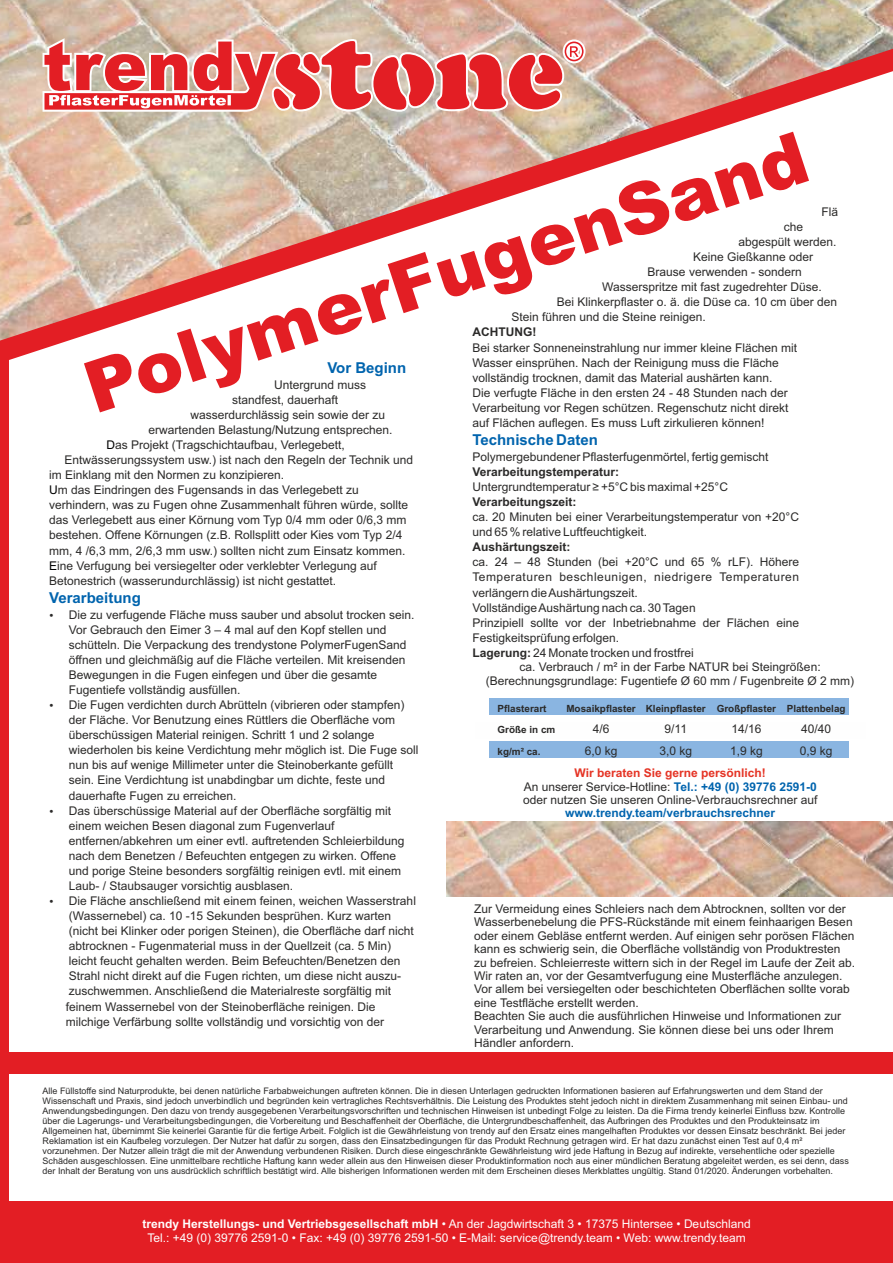
<style>
.page{position:relative;width:893px;height:1263px;background:#fff}
.page>*{position:absolute;margin:0;border:0;box-sizing:border-box;transform-origin:0 0}
.t1{font:900 72px "Arial";color:#e31e24}
.t2{font:700 15px "Arial";color:#0064ae}
.t3{font:12px/15px "Arial";color:#2b2a29}
.t4{font:12px/13.4px "Arial";color:#fefefe;text-align:center}
.t5{font:700 12px "Arial";color:#2b2a29}
.t6{font:700 12px "Arial";color:#0064ae}
.t7{font:700 9.9px "Arial";color:#2b2a29}
.t8{font:9px/10.1px "Arial";color:#2b2a29}
.s1{font-weight:700}
.s2{color:#000}
.s3{font-weight:700;color:#e53425}
.s4{font-weight:700;color:#0064ae}
</style>
<div class="page">
<div style="left:0;top:0;width:9px;height:1263px;background:#e31e24"></div>
<div style="left:0;top:1201px;width:893px;height:62px;background:#e31e24"></div>
<div style="left:0;top:1052px;width:893px;height:22px;background:#e31e24"></div>
<img style="left:0;top:0;width:893px;height:46px">
<svg style="left:0;top:46px;width:893px;height:314px"></svg>
<div style="left:489px;top:698px;width:360px;height:17px;background:#8ab5e1"></div>
<div style="left:489px;top:741px;width:360px;height:17px;background:#8ab5e1"></div>
<img style="left:446px;top:822px;width:447px;height:74px">
<svg style="left:43px;top:38px;width:542px;height:74px;background:#e17c78"></svg>
<h1 class="t1" style="left:79px;top:364px;width:757px;rotate:-18deg">PolymerFugenSand</h1>
<p class="t3" style="left:821px;top:205px;width:18px">Flä</p>
<p class="t3" style="left:784px;top:220px;width:21px">che</p>
<p class="t3" style="left:738px;top:235px;width:100px">abgespült werden.</p>
<p class="t3" style="left:693px;top:250px;width:122px">Keine Gießkanne oder</p>
<p class="t3" style="left:648px;top:266px;width:156px">Brause verwenden - sondern</p>
<p class="t3" style="left:602px;top:281px;width:221px">Wasserspritze mit fast zugedrehter Düse.</p>
<p class="t3" style="left:557px;top:296px;width:282px">Bei Klinkerpflaster o. ä. die Düse ca. 10 cm über den</p>
<p class="t3" style="left:512px;top:311px;width:196px">Stein führen und die Steine reinigen.</p>
<p class="t5" style="left:472px;top:328px;width:65px">ACHTUNG!</p>
<p class="t3" style="left:472px;top:341px;width:326px">Bei starker Sonneneinstrahlung nur immer kleine Flächen mit Wasser einsprühen. Nach der Reinigung muss die Fläche vollständig trocknen, damit das Material aushärten kann.<br>Die verfugte Fläche in den ersten 24 - 48 Stunden nach der Verarbeitung vor Regen schützen. Regenschutz nicht direkt auf Flächen auflegen. Es muss Luft zirkulieren können!</p>
<p class="t2" style="left:472px;top:434px;width:127px">Technische Daten</p>
<p class="t3" style="left:472px;top:450px;width:298px">Polymergebundener Pflasterfugenmörtel, fertig gemischt</p>
<p class="t5" style="left:472px;top:467px;width:148px">Verarbeitungstemperatur:</p>
<p class="t3" style="left:472px;top:480px;width:257px">Untergrundtemperatur ≥ +5°C bis maximal +25°C</p>
<p class="t5" style="left:472px;top:497px;width:106px">Verarbeitungszeit:</p>
<p class="t3" style="left:472px;top:510px;width:328px">ca. 20 Minuten bei einer Verarbeitungstemperatur von +20°C und 65 % relative Luftfeuchtigkeit.</p>
<p class="t5" style="left:472px;top:542px;width:100px">Aushärtungszeit:</p>
<p class="t3" style="left:472px;top:556px;width:328px">ca. 24 – 48 Stunden (bei +20°C und 65 % rLF). Höhere Temperaturen beschleunigen, niedrigere Temperaturen verlängern die Aushärtungszeit.<br>Vollständige Aushärtung nach ca. 30 Tagen<br>Prinzipiell sollte vor der Inbetriebnahme der Flächen eine Festigkeitsprüfung erfolgen.<br><span class="s1">Lagerung:</span> 24 Monate trocken und frostfrei</p>
<p class="t2" style="left:327px;top:362px;width:80px">Vor Beginn</p>
<p class="t3" style="left:274px;top:378px;width:94px">Untergrund muss</p>
<p class="t3" style="left:232px;top:393px;width:108px">standfest, dauerhaft</p>
<p class="t3" style="left:190px;top:408px;width:196px">wasserdurchlässig sein sowie der zu</p>
<p class="t3" style="left:148px;top:423px;width:246px">erwartenden Belastung/Nutzung entsprechen.</p>
<p class="t3" style="left:107px;top:438px;width:240px"><span class="s2">D</span>as Projekt (Tragschichtaufbau, Verlegebett,</p>
<p class="t3" style="left:65px;top:453px;width:350px">Entwässerungssystem usw.) ist nach den Regeln der Technik und</p>
<p class="t3" style="left:49px;top:468px;width:236px">im Einklang mit den Normen zu konzipieren.</p>
<p class="t3" style="left:49px;top:484px;width:311px"><span class="s2">U</span>m das Eindringen des Fugensands in das Verlegebett zu</p>
<p class="t3" style="left:49px;top:499px;width:360px">verhindern, was zu Fugen ohne Zusammenhalt führen würde, sollte</p>
<p class="t3" style="left:49px;top:514px;width:359px">das Verlegebett aus einer Körnung vom Typ 0/4 mm oder 0/6,3 mm</p>
<p class="t3" style="left:49px;top:529px;width:355px">bestehen. Offene Körnungen (z.B. Rollsplitt oder Kies vom Typ 2/4</p>
<p class="t3" style="left:49px;top:544px;width:358px">mm, 4 /6,3 mm, 2/6,3 mm usw.) sollten nicht zum Einsatz kommen.</p>
<p class="t3" style="left:49px;top:559px;width:329px"><span class="s2">E</span>ine Verfugung bei versiegelter oder verklebter Verlegung auf</p>
<p class="t3" style="left:49px;top:574px;width:288px">Betonestrich (wasserundurchlässig) ist nicht gestattet.</p>
<p class="t2" style="left:49px;top:592px;width:93px">Verarbeitung</p>
<p class="t3" style="left:66px;top:608px;width:354px">Die zu verfugende Fläche muss sauber und absolut trocken sein.<br>Vor Gebrauch den Eimer 3 – 4 mal auf den Kopf stellen und schütteln. Die Verpackung des trendystone PolymerFugenSand öffnen und gleichmäßig auf die Fläche verteilen. Mit kreisenden Bewegungen in die Fugen einfegen und über die gesamte Fugentiefe vollständig ausfüllen.<br>Die Fugen verdichten durch Abrütteln (vibrieren oder stampfen) der Fläche. Vor Benutzung eines Rüttlers die Oberfläche vom überschüssigen Material reinigen. Schritt 1 und 2 solange wiederholen bis keine Verdichtung mehr möglich ist. Die Fuge soll nun bis auf wenige Millimeter unter die Steinoberkante gefüllt sein. Eine Verdichtung ist unabdingbar um dichte, feste und dauerhafte Fugen zu erreichen.<br>Das überschüssige Material auf der Oberfläche sorgfältig mit einem weichen Besen diagonal zum Fugenverlauf entfernen/abkehren um einer evtl. auftretenden Schleierbildung nach dem Benetzen / Befeuchten entgegen zu wirken. Offene<br>und porige Steine besonders sorgfältig reinigen evtl. mit einem Laub- / Staubsauger vorsichtig ausblasen.<br>Die Fläche anschließend mit einem feinen, weichen Wasserstrahl (Wassernebel) ca. 10 -15 Sekunden besprühen. Kurz warten (nicht bei Klinker oder porigen Steinen), die Oberfläche darf nicht abtrocknen - Fugenmaterial muss in der Quellzeit (ca. 5 Min) leicht feucht gehalten werden. Beim Befeuchten/Benetzen den Strahl nicht direkt auf die Fugen richten, um diese nicht auszu&shy;zuschwemmen. Anschließend die Materialreste sorgfältig mit feinem Wassernebel von der Steinoberfläche reinigen. Die milchige Verfärbung sollte vollständig und vorsichtig von der</p>
<p class="t3" style="left:486px;top:661px;width:370px;line-height:13.4px;text-align:center">ca. Verbrauch / m² in der Farbe NATUR bei Steingrößen: (Berechnungsgrundlage: Fugentiefe Ø 60 mm / Fugenbreite Ø 2 mm)</p>
<p class="t7" style="left:498px;top:705px;width:50px">Pflasterart</p>
<p class="t7" style="left:566px;top:705px;width:281px">Mosaikpflaster Kleinpflaster Großpflaster Plattenbelag</p>
<p class="t7" style="left:498px;top:726px;width:59px">Größe in cm</p>
<p class="t3" style="left:593px;top:722px;width:18px">4/6</p>
<p class="t3" style="left:664px;top:722px;width:24px">9/11</p>
<p class="t3" style="left:731px;top:722px;width:32px">14/16</p>
<p class="t3" style="left:801px;top:722px;width:32px">40/40</p>
<p class="t7" style="left:498px;top:748px;width:44px">kg/m² ca.</p>
<p class="t3" style="left:585px;top:745px;width:34px">6,0 kg</p>
<p class="t3" style="left:659px;top:745px;width:34px">3,0 kg</p>
<p class="t3" style="left:730px;top:745px;width:34px">1,9 kg</p>
<p class="t3" style="left:800px;top:745px;width:34px">0,9 kg</p>
<p class="t3" style="left:523px;top:767px;width:296px;line-height:13.4px;text-align:center"><span class="s3">Wir beraten Sie gerne persönlich!<br></span>An unserer Service-Hotline: <span class="s4">Tel.: +49 (0) 39776 2591-0 </span>oder nutzen Sie unseren Online-Verbrauchsrechner auf</p>
<p class="t6" style="left:565px;top:809px;width:212px">www.trendy.team/verbrauchsrechner</p>
<p class="t3" style="left:474px;top:903px;width:382px;line-height:13.4px">Zur Vermeidung eines Schleiers nach dem Abtrocknen, sollten vor der Wasserbenebelung die PFS-Rückstände mit einem feinhaarigen Besen oder einem Gebläse entfernt werden. Auf einigen sehr porösen Flächen kann es schwierig sein, die Oberfläche vollständig von Produktresten zu befreien. Schleierreste wittern sich in der Regel im Laufe der Zeit ab.<br>Wir raten an, vor der Gesamtverfugung eine Musterfläche anzulegen.<br>Vor allem bei versiegelten oder beschichteten Oberflächen sollte vorab eine Testfläche erstellt werden.<br>Beachten Sie auch die ausführlichen Hinweise und Informationen zur Verarbeitung und Anwendung. Sie können diese bei uns oder Ihrem Händler anfordern.</p>
<p class="t8" style="left:43px;top:1086px;width:808px">Alle Füllstoffe sind Naturprodukte, bei denen natürliche Farbabweichungen auftreten können. Die in diesen Unterlagen gedruckten Informationen basieren auf Erfahrungswerten und dem Stand der Wissenschaft und Praxis, sind jedoch unverbindlich und begründen kein vertragliches Rechtsverhältnis. Die Leistung des Produktes steht jedoch nicht in direktem Zusammenhang mit seinen Einbau- und Anwendungsbedingungen. Den dazu von trendy ausgegebenen Verarbeitungsvorschriften und technischen Hinweisen ist unbedingt Folge zu leisten. Da die Firma trendy keinerlei Einfluss bzw. Kontrolle über die Lagerungs- und Verarbeitungsbedingungen, die Vorbereitung und Beschaffenheit der Oberfläche, die Untergrundbeschaffenheit, das Aufbringen des Produktes und den Produkteinsatz im Allgemeinen hat, übernimmt Sie keinerlei Garantie für die fertige Arbeit. Folglich ist die Gewährleistung von trendy auf den Ersatz eines mangelhaften Produktes vor dessen Einsatz beschränkt. Bei jeder Reklamation ist ein Kaufbeleg vorzulegen. Der Nutzer hat dafür zu sorgen, dass den Einsatzbedingungen für das Produkt Rechnung getragen wird. Er hat dazu zunächst einen Test auf 0,4 m² vorzunehmen. Der Nutzer allein trägt die mit der Anwendung verbundenen Risiken. Durch diese eingeschränkte Gewährleistung wird jede Haftung in Bezug auf indirekte, versehentliche oder spezielle Schäden ausgeschlossen. Eine unmittelbare rechtliche Haftung kann weder allein aus den Hinweisen dieser Produktinformation noch aus einer mündlichen Beratung abgeleitet werden, es sei denn, dass der Inhalt der Beratung von uns ausdrücklich schriftlich bestätigt wird. Alle bisherigen Informationen werden mit dem Erscheinen dieses Merkblattes ungültig. Stand 01/2020. Änderungen vorbehalten.</p>
<p class="t4" style="left:142px;top:1218px;width:610px"><span class="s1">trendy Herstellungs- und Vertriebsgesellschaft mbH</span> • An der Jagdwirtschaft 3 • 17375 Hintersee • Deutschland<br>Tel.: +49 (0) 39776 2591-0 • Fax: +49 (0) 39776 2591-50 • E-Mail: service@trendy.team • Web: www.trendy.team</p>
</div>
